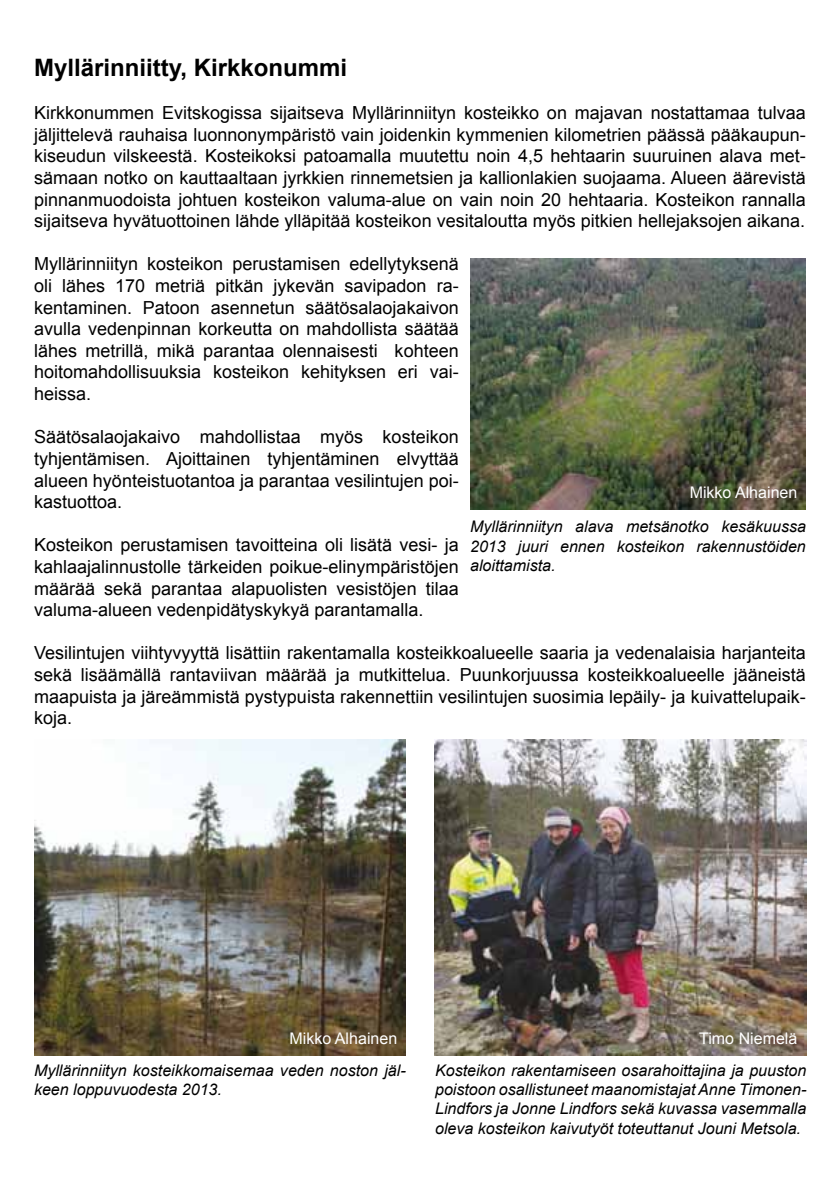
<style>
.page{position:relative;width:840px;height:1191px;background:#fff}
.page>*{position:absolute;margin:0;border:0;box-sizing:border-box;transform-origin:0 0}
.t1{font:700 24px "Arial";color:#000}
.t2{font:18px/21.6px "Arial";color:#000;text-align:justify}
.t3{font:italic 16px/19.2px "Arial";color:#000;text-align:justify}
.t4{font:16px "Arial";color:#fff}
</style>
<div class="page">
<img style="left:470px;top:259px;width:335px;height:250px">
<img style="left:434px;top:740px;width:372px;height:315px">
<img style="left:34px;top:740px;width:371px;height:315px">
<h1 class="t1" style="left:34px;top:51px;width:314px">Myllärinniitty, Kirkkonummi</h1>
<p class="t2" style="left:34px;top:102px;width:773px">Kirkkonummen Evitskogissa sijaitseva Myllärinniityn kosteikko on majavan nostattamaa tulvaa jäljittelevä rauhaisa luonnonympäristö vain joidenkin kymmenien kilometrien päässä pääkaupun&shy;kiseudun vilskeestä. Kosteikoksi patoamalla muutettu noin 4,5 hehtaarin suuruinen alava met&shy;sämaan notko on kauttaaltaan jyrkkien rinnemetsien ja kallionlakien suojaama. Alueen äärevistä pinnanmuodoista johtuen kosteikon valuma-alue on vain noin 20 hehtaaria. Kosteikon rannalla sijaitseva hyvätuottoinen lähde ylläpitää kosteikon vesitaloutta myös pitkien hellejaksojen aikana.</p>
<p class="t2" style="left:34px;top:253px;width:426px">Myllärinniityn kosteikon perustamisen edellytyksenä oli lähes 170 metriä pitkän jykevän savipadon ra&shy;kentaminen. Patoon asennetun säätösalaojakaivon avulla vedenpinnan korkeutta on mahdollista säätää lähes metrillä, mikä parantaa olennaisesti kohteen hoitomahdollisuuksia kosteikon kehityksen eri vai&shy;heissa.</p>
<p class="t2" style="left:34px;top:426px;width:426px">Säätösalaojakaivo mahdollistaa myös kosteikon tyhjentämisen. Ajoittainen tyhjentäminen elvyttää alueen hyönteistuotantoa ja parantaa vesilintujen poi&shy;kastuottoa.</p>
<p class="t2" style="left:34px;top:534px;width:426px">Kosteikon perustamisen tavoitteina oli lisätä vesi- ja kahlaajalinnustolle tärkeiden poikue-elinympäristöjen määrää sekä parantaa alapuolisten vesistöjen tilaa valuma-alueen vedenpidätyskykyä parantamalla.</p>
<p class="t2" style="left:34px;top:642px;width:773px">Vesilintujen viihtyvyyttä lisättiin rakentamalla kosteikkoalueelle saaria ja vedenalaisia harjanteita sekä lisäämällä rantaviivan määrää ja mutkittelua. Puunkorjuussa kosteikkoalueelle jääneistä maapuista ja järeämmistä pystypuista rakennettiin vesilintujen suosimia lepäily- ja kuivattelupaik&shy;koja.</p>
<p class="t4" style="left:689px;top:481px;width:109px">Mikko Alhainen</p>
<p class="t3" style="left:470px;top:517px;width:337px">Myllärinniityn alava metsänotko kesäkuussa 2013 juuri ennen kosteikon rakennustöiden aloittamista.</p>
<p class="t4" style="left:289px;top:1027px;width:109px">Mikko Alhainen</p>
<p class="t4" style="left:698px;top:1027px;width:100px">Timo Niemelä</p>
<p class="t3" style="left:34px;top:1061px;width:373px">Myllärinniityn kosteikkomaisemaa veden noston jäl&shy;keen loppuvuodesta 2013.</p>
<p class="t3" style="left:435px;top:1061px;width:372px">Kosteikon rakentamiseen osarahoittajina ja puuston poistoon osallistuneet maanomistajat Anne Timonen-Lindfors ja Jonne Lindfors sekä kuvassa vasemmalla oleva kosteikon kaivutyöt toteuttanut Jouni Metsola.</p>
</div>
